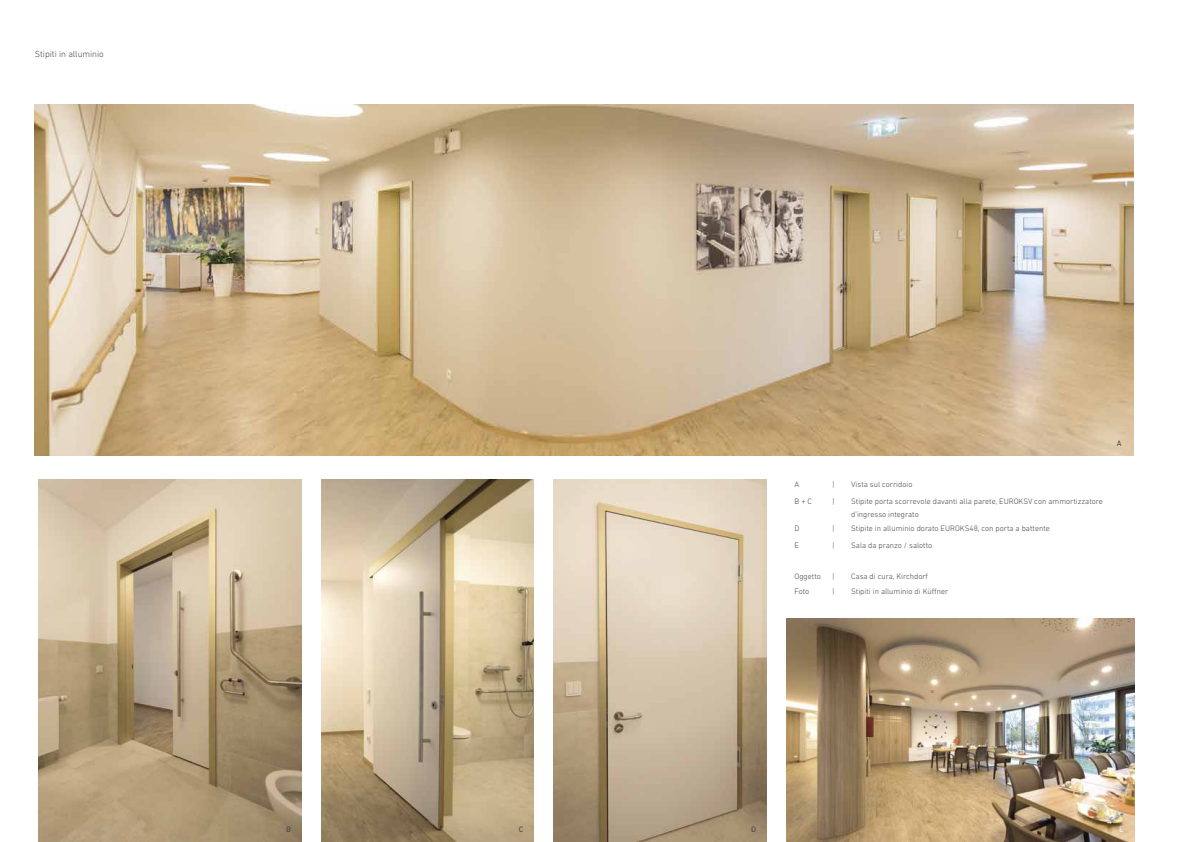
<style>
.page{position:relative;width:1191px;height:842px;background:#fff}
.page>*{position:absolute;margin:0;border:0;box-sizing:border-box;transform-origin:0 0}
.t1{font:300 9px "DIN Next LT Pro";color:#484848}
.t2{font:300 8px/13px "DIN Next LT Pro";color:#484848}
.t3{font:8px "DIN Next LT Pro";color:#484848}
.t4{font:8px "DIN Next LT Pro";color:#fff}
</style>
<div class="page">
<img style="left:554px;top:479px;width:212px;height:363px">
<img style="left:39px;top:479px;width:262px;height:363px">
<img style="left:321px;top:479px;width:213px;height:363px">
<img style="left:35px;top:105px;width:1098px;height:351px">
<img style="left:786px;top:618px;width:348px;height:224px">
<p class="t1" style="left:35px;top:48px;width:71px">Stipiti in alluminio</p>
<p class="t3" style="left:286px;top:825px;width:6px">B</p>
<p class="t3" style="left:519px;top:825px;width:6px">C</p>
<p class="t2" style="left:794px;top:478px;width:6px">A</p>
<p class="t2" style="left:832px;top:478px;width:3px">|</p>
<p class="t2" style="left:851px;top:478px;width:63px">Vista sul corridoio</p>
<p class="t2" style="left:794px;top:495px;width:19px">B + C</p>
<p class="t2" style="left:832px;top:495px;width:3px">|</p>
<p class="t2" style="left:851px;top:495px;width:253px">Stipite porta scorrevole davanti alla parete, EUROKSV con ammortizzatore d’ingresso integrato</p>
<p class="t2" style="left:794px;top:522px;width:6px">D</p>
<p class="t2" style="left:832px;top:522px;width:3px">|</p>
<p class="t2" style="left:851px;top:522px;width:200px">Stipite in alluminio dorato EUROKS48, con porta a battente</p>
<p class="t2" style="left:794px;top:539px;width:6px">E</p>
<p class="t2" style="left:832px;top:539px;width:3px">|</p>
<p class="t2" style="left:851px;top:539px;width:83px">Sala da pranzo / salotto</p>
<p class="t2" style="left:794px;top:570px;width:28px">Oggetto</p>
<p class="t2" style="left:832px;top:570px;width:3px">|</p>
<p class="t2" style="left:851px;top:570px;width:78px">Casa di cura, Kirchdorf</p>
<p class="t2" style="left:794px;top:584px;width:16px">Foto</p>
<p class="t2" style="left:832px;top:584px;width:3px">|</p>
<p class="t2" style="left:851px;top:584px;width:99px">Stipiti in alluminio di Küffner</p>
<p class="t3" style="left:1116px;top:439px;width:6px">A</p>
<p class="t3" style="left:751px;top:825px;width:6px">D</p>
<p class="t4" style="left:1119px;top:825px;width:6px">E</p>
</div>
